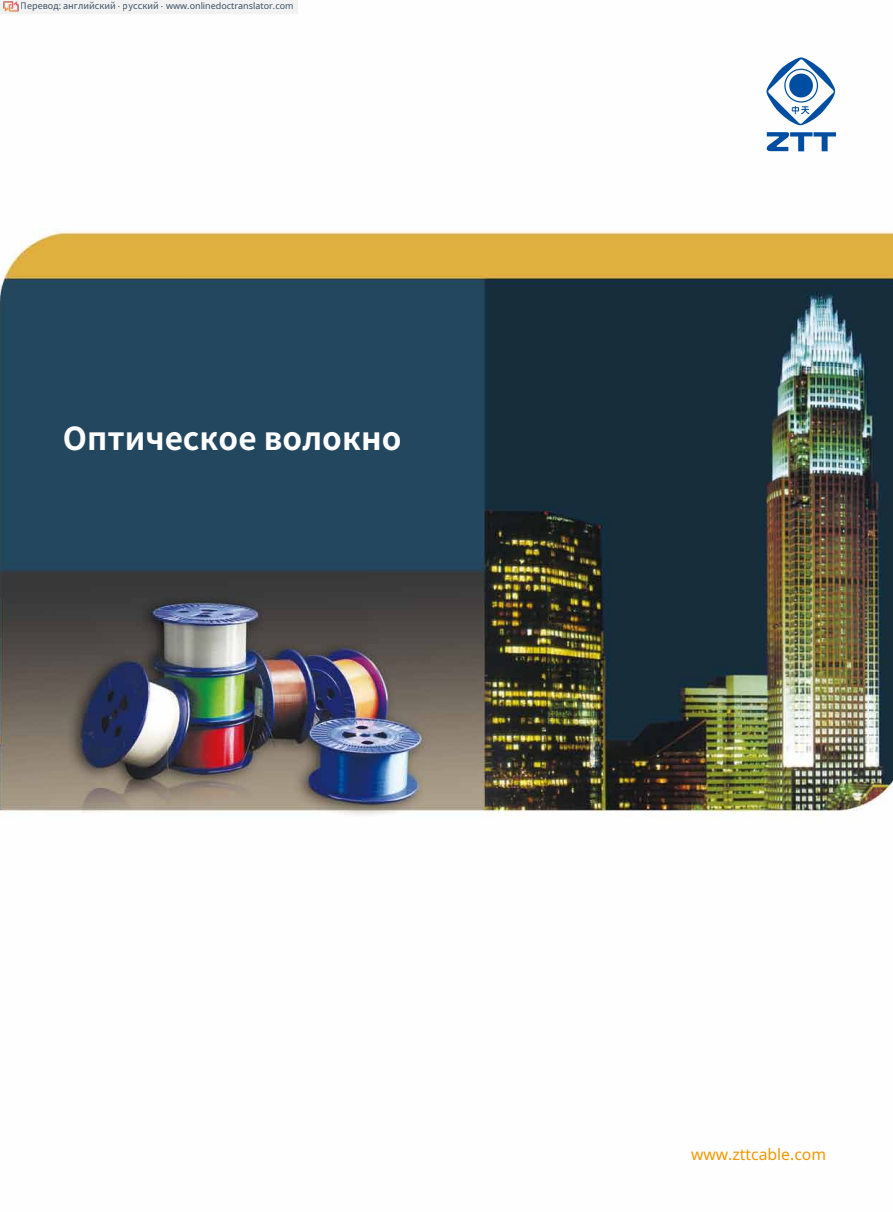
<style>
.page{position:relative;width:893px;height:1212px;background:#fff}
.page>*{position:absolute;margin:0;border:0;box-sizing:border-box;transform-origin:0 0}
.t1{font:700 31.5px "Noto Sans CJ Ksc";color:#fff}
.t2{font:15.75px "Noto Sans Math";color:#f39700}
.t3{font:9px "Noto Sans Math";color:rgb(15 43 70/.8)}
.s1{font-family:"Noto Sans CJ Ksc"}
</style>
<div class="page">
<img style="left:0;top:90px;width:893px;height:727px">
<svg style="left:766px;top:57px;width:69px;height:69px"></svg>
<svg style="left:766px;top:132px;width:70px;height:19px"></svg>
<div style="left:0;top:0;width:298px;height:14px;background:#f2f2f2"></div>
<img style="left:4px;top:1px;width:15px;height:11px">
<p class="t3" style="left:21px;top:-1px;width:274px"><span class="s1">Перевод: английский</span> - <span class="s1">русский</span> - www.onlinedoctranslator.com</p>
<h1 class="t1" style="left:63px;top:414px;width:340px">Оптическое волокно</h1>
<h2 class="t2" style="left:691px;top:1143px;width:137px">www.zttcable.com</h2>
</div>
